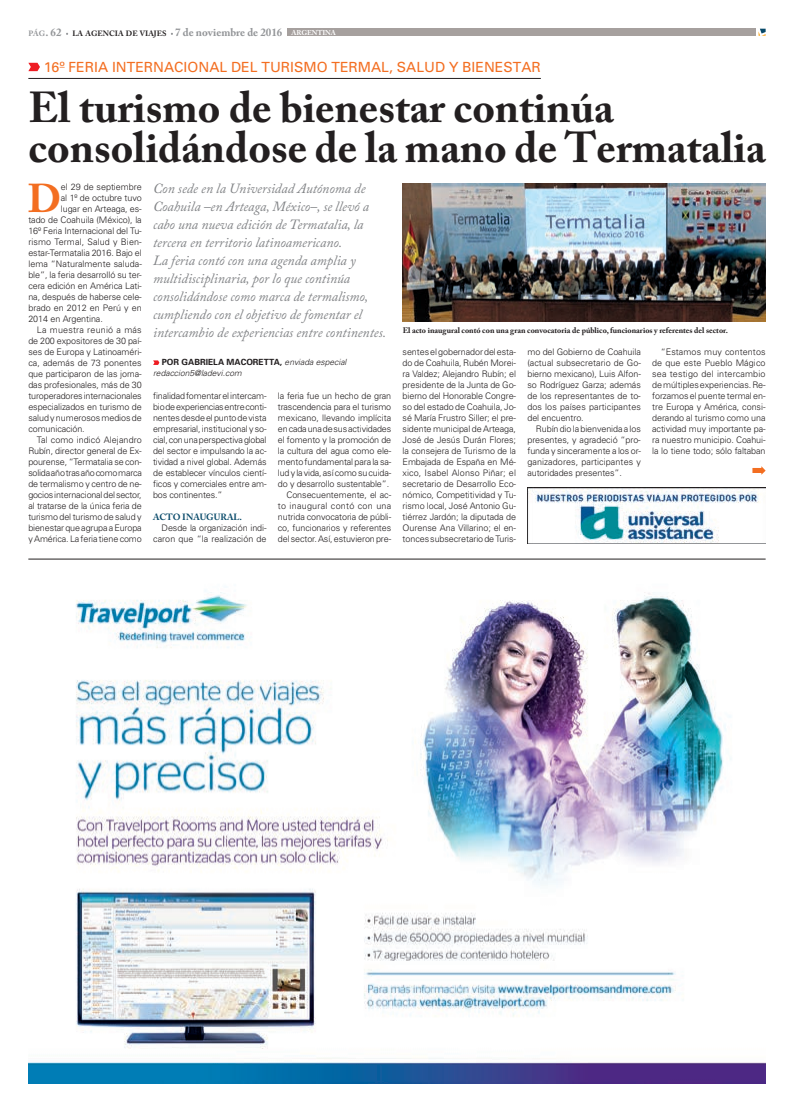
<style>
.page{position:relative;width:794px;height:1106px;background:#fff}
.page>*{position:absolute;margin:0;border:0;box-sizing:border-box;transform-origin:0 0}
.t1{font:700 43px/40px "Adobe Caslon Pro";color:#231f20}
.t2{font:700 39.9px "Adobe Caslon Pro";color:#f36e21}
.t3{font:italic 14px/18px "Adobe Caslon Pro";color:#808285}
.t4{font:14px "Univers";color:#f36e21}
.t5{font:300 9px/11px "Univers";letter-spacing:-.01em;color:#231f20;text-align:justify}
.t6{font:300 9px "Univers";letter-spacing:.01em;color:#231f20}
.t7{font:300 9px "Univers";letter-spacing:.02em;color:#231f20}
.t8{font:700 9px "Adobe Caslon Pro";letter-spacing:.005em;color:#074969}
.t9{font:italic 300 8.5px/10.2px "Univers";color:#231f20}
.t10{font:700 8px "Adobe Caslon Pro";color:#231f20}
.t11{font:700 7.7px "Adobe Caslon Pro";color:#231f20}
.s1{color:#939598}
.s2{font-size:11px;color:#939598}
.s3{font-size:7px;color:#fff}
.s4{font-weight:700;font-style:normal}
</style>
<div class="page">
<div style="left:314px;top:29px;width:441px;height:7px;background:#a6a09e"></div>
<div style="left:287px;top:29px;width:53px;height:7px;background:#a6a09e"></div>
<svg style="left:758px;top:29px;width:7px;height:7px"></svg>
<img style="left:28px;top:590px;width:737px;height:493px">
<hr style="left:28px;top:558px;width:737px;height:1px;background:#231f20">
<svg style="left:153px;top:360px;width:6px;height:5px"></svg>
<hr style="left:28px;top:78px;width:513px;height:1px;background:#231f20">
<svg style="left:28px;top:63px;width:12px;height:8px"></svg>
<svg style="left:752px;top:466px;width:13px;height:9px"></svg>
<img style="left:527px;top:487px;width:239px;height:57px">
<img style="left:403px;top:184px;width:363px;height:137px">
<p class="t11" style="left:28px;top:29px;width:309px"><span class="s1">PÁG</span><span class="s2">. 62</span> LA AGENCIA DE VIAJES <span class="s2">7</span> <span class="s2">de noviembre de 2016</span> <span class="s3">ARGENTINA</span></p>
<h3 class="t4" style="left:44px;top:59px;width:498px">16º FERIA INTERNACIONAL DEL TURISMO TERMAL, SALUD Y BIENESTAR</h3>
<h1 class="t1" style="left:28px;top:87px;width:739px">El turismo de bienestar continúa consolidándose de la mano de Termatalia</h1>
<p class="t3" style="left:153px;top:179px;width:234px">Con sede en la Universidad Autónoma de Coahuila –en Arteaga, México–, se llevó a cabo una nueva edición de Termatalia, la tercera en territorio latinoamericano.<br>La feria contó con una agenda amplia y multidisciplinaria, por lo que continúa consolidándose como marca de termalismo, cumpliendo con el objetivo de fomentar el intercambio de experiencias entre continentes.</p>
<p class="t9" style="left:153px;top:357px;width:195px;text-indent:9px"><span class="s4">POR GABRIELA MACORETTA,</span> enviada especial redaccion5@ladevi.com</p>
<h2 class="t2" style="left:28px;top:175px;width:35px">D</h2>
<p class="t5" style="left:61px;top:181px;width:82px">el 29 de septiembre</p>
<p class="t5" style="left:61px;top:192px;width:82px">al 1º de octubre tuvo</p>
<p class="t5" style="left:61px;top:203px;width:82px">lugar en Arteaga, es-</p>
<p class="t5" style="left:28px;top:214px;width:115px">tado de Coahuila (México), la</p>
<p class="t5" style="left:28px;top:225px;width:115px">16º Feria Internacional del Tu-</p>
<p class="t6" style="left:28px;top:236px;width:115px">rismo Termal, Salud y Bien-</p>
<p class="t5" style="left:28px;top:247px;width:115px">estar-Termatalia 2016. Bajo el</p>
<p class="t5" style="left:28px;top:258px;width:115px">lema “Naturalmente saluda-</p>
<p class="t5" style="left:28px;top:269px;width:115px">ble”, la feria desarrolló su ter-</p>
<p class="t5" style="left:28px;top:280px;width:115px">cera edición en América Lati-</p>
<p class="t5" style="left:28px;top:291px;width:115px">na, después de haberse cele-</p>
<p class="t5" style="left:28px;top:302px;width:115px">brado en 2012 en Perú y en</p>
<p class="t5" style="left:28px;top:313px;width:76px">2014 en Argentina.</p>
<p class="t7" style="left:37px;top:324px;width:106px">La muestra reunió a más</p>
<p class="t5" style="left:28px;top:335px;width:115px">de 200 expositores de 30 paí-</p>
<p class="t5" style="left:28px;top:346px;width:115px">ses de Europa y Latinoaméri-</p>
<p class="t5" style="left:28px;top:357px;width:115px">ca, además de 73 ponentes</p>
<p class="t5" style="left:28px;top:368px;width:115px">que participaron de las jorna-</p>
<p class="t5" style="left:28px;top:379px;width:115px">das profesionales, más de 30</p>
<p class="t5" style="left:28px;top:390px;width:115px">turoperadores internacionales</p>
<p class="t5" style="left:28px;top:401px;width:115px">especializados en turismo de</p>
<p class="t5" style="left:28px;top:412px;width:115px">salud y numerosos medios de</p>
<p class="t5" style="left:28px;top:423px;width:58px">comunicación.</p>
<p class="t6" style="left:37px;top:434px;width:106px">Tal como indicó Alejandro</p>
<p class="t5" style="left:28px;top:445px;width:115px">Rubín, director general de Ex-</p>
<p class="t5" style="left:28px;top:456px;width:115px">pourense, “Termatalia se con-</p>
<p class="t5" style="left:28px;top:467px;width:115px">solida año tras año como marca</p>
<p class="t5" style="left:28px;top:478px;width:115px">de termalismo y centro de ne-</p>
<p class="t5" style="left:28px;top:489px;width:115px">gocios internacional del sector,</p>
<p class="t5" style="left:28px;top:500px;width:115px">al tratarse de la única feria de</p>
<p class="t5" style="left:28px;top:511px;width:115px">turismo del turismo de salud y</p>
<p class="t5" style="left:28px;top:522px;width:115px">bienestar que agrupa a Europa</p>
<p class="t5" style="left:28px;top:533px;width:115px">y América. La feria tiene como</p>
<p class="t10" style="left:403px;top:326px;width:327px">El acto inaugural contó con una gran convocatoria de público, funcionarios y referentes del sector.</p>
<p class="t5" style="left:403px;top:346px;width:115px">sentes el gobernador del esta&shy;do de Coahuila, Rubén Morei&shy;ra Valdez; Alejandro Rubín; el presidente de la Junta de Go&shy;bierno del Honorable Congre&shy;so del estado de Coahuila, Jo&shy;sé María Frustro Siller; el pre&shy;sidente municipal de Arteaga, José de Jesús Durán Flores; la consejera de Turismo de la Embajada de España en Mé&shy;xico, Isabel Alonso Piñar; el secretario de Desarrollo Eco&shy;nómico, Competitividad y Tu&shy;rismo local, José Antonio Gu&shy;tiérrez Jardón; la diputada de Ourense Ana Villarino; el en&shy;tonces subsecretario de Turis-</p>
<p class="t5" style="left:527px;top:346px;width:115px">mo del Gobierno de Coahuila (actual subsecretario de Go&shy;bierno mexicano), Luis Alfon&shy;so Rodríguez Garza; además de los representantes de to&shy;dos los países participantes del encuentro.</p>
<p class="t5" style="left:652px;top:346px;width:115px;text-indent:9px">“Estamos muy contentos de que este Pueblo Mágico sea testigo del intercambio de múltiples experiencias. Re&shy;forzamos el puente termal en&shy;tre Europa y América, consi&shy;derando al turismo como una actividad muy importante pa&shy;ra nuestro municipio. Coahui&shy;la lo tiene todo; sólo faltaban</p>
<p class="t5" style="left:278px;top:390px;width:115px;text-align:right">la feria fue un hecho de gran trascendencia para el turismo mexicano, llevando implícita en cada una de sus actividades el fomento y la promoción de la cultura del agua como ele&shy;mento fundamental para la sa&shy;lud y la vida, así como su cuida&shy;do y desarrollo sustentable”.<br>Consecuentemente, el ac&shy;to inaugural contó con una nutrida convocatoria de públi&shy;co, funcionarios y referentes del sector. Así, estuvieron pre-</p>
<p class="t5" style="left:153px;top:390px;width:115px">finalidad fomentar el intercam&shy;bio de experiencias entre conti&shy;nentes desde el punto de vista empresarial, institucional y so&shy;cial, con una perspectiva global del sector e impulsando la ac&shy;tividad a nivel global. Además de establecer vínculos cientí&shy;ficos y comerciales entre am&shy;bos continentes.”</p>
<p class="t8" style="left:153px;top:512px;width:90px">ACTO INAUGURAL.</p>
<p class="t5" style="left:153px;top:522px;width:115px;text-align:right">Desde la organización indi&shy;caron que “la realización de</p>
<p class="t5" style="left:527px;top:423px;width:115px;text-indent:9px">Rubín dio la bienvenida a los presentes, y agradeció “pro&shy;funda y sinceramente a los or&shy;ganizadores, participantes y autoridades presentes”.</p>
</div>
